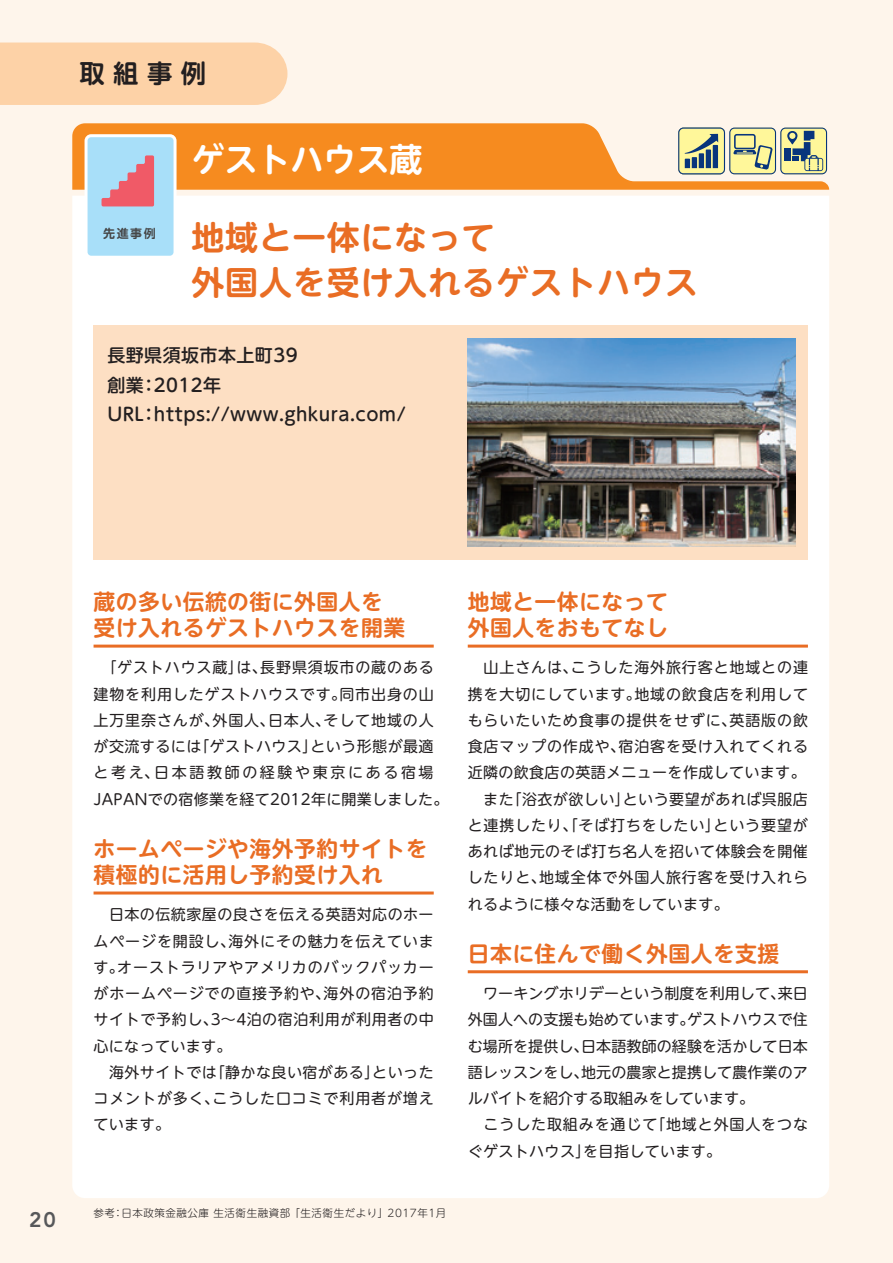
<style>
.page{position:relative;width:893px;height:1263px;background:#fef5eb}
.page>*{position:absolute;margin:0;border:0;box-sizing:border-box;transform-origin:0 0}
.t1{font:700 33px/45px "UD Shin M Go Pro De";letter-spacing:.025em;color:#e96d24}
.t2{font:700 33px "UD Shin M Go Pro De";color:#fff}
.t3{font:700 25.35px "UD Shin M Go Pro De";color:#231f20}
.t4{font:700 21.75px/26.2px "UD Shin M Go Pro De";letter-spacing:.025em;color:#e96d24}
.t5{font:800 21px "Avenir LT Std";color:#57585a}
.t6{font:500 18px/29.5px "UD Shin M Go Pro";letter-spacing:.025em;color:#231f20}
.t7{font:15px/26.2px "UD Shin M Go Pro";letter-spacing:.045em;color:#231f20}
.t8{font:15px/26.2px "UD Shin M Go Pro";letter-spacing:.01em;color:#231f20}
.t9{font:700 12px "UD Shin M Go Pro De";color:#464748}
.t10{font:300 10.5px "UD Shin M Go Pro";letter-spacing:.05em;color:#231f20}
</style>
<div class="page">
<svg style="left:72px;top:123px;width:757px;height:67px;background:#f79b3e"></svg>
<div style="left:72px;top:196px;width:757px;height:1002px;background:#fff"></div>
<div style="left:0;top:43px;width:287px;height:62px;background:#fdd2a7"></div>
<hr style="left:94px;top:645px;width:340px;height:3px;background:#e96d24">
<hr style="left:94px;top:891px;width:340px;height:3px;background:#e96d24">
<hr style="left:468px;top:645px;width:340px;height:3px;background:#e96d24">
<hr style="left:468px;top:970px;width:340px;height:3px;background:#e96d24">
<div style="left:94px;top:325px;width:714px;height:235px;background:#fddfc3"></div>
<svg style="left:76px;top:126px;width:109px;height:140px;background:#cbcdd0"></svg>
<svg style="left:676px;top:125px;width:153px;height:51px;background:#bdc39e"></svg>
<img style="left:468px;top:339px;width:327px;height:208px">
<h2 class="t3" style="left:80px;top:53px;width:128px">取組事例</h2>
<p class="t9" style="left:103px;top:223px;width:54px">先進事例</p>
<h1 class="t2" style="left:191px;top:132px;width:232px">ゲストハウス蔵</h1>
<h1 class="t1" style="left:191px;top:214px;width:508px">地域と一体になって<br>外国人を受け入れるゲストハウス</h1>
<p class="t6" style="left:107px;top:340px;width:300px">長野県須坂市本上町39<br>創業：2012年<br>URL：https://www.ghkura.com/</p>
<h3 class="t5" style="left:29px;top:1207px;width:28px">20</h3>
<h3 class="t4" style="left:94px;top:588px;width:313px">蔵の多い伝統の街に外国人を受け入れるゲストハウスを開業</h3>
<p class="t7" style="left:94px;top:654px;width:356px">　「ゲストハウス蔵」は、長野県須坂市の蔵のある建物を利用したゲストハウスです。同市出身の山上万里奈さんが、外国人、日本人、そして地域の人が交流するには「ゲストハウス」という形態が最適と考え、日本語教師の経験や東京にある宿場<br>JAPANでの宿修業を経て2012年に開業しました。</p>
<h3 class="t4" style="left:94px;top:835px;width:335px">ホームページや海外予約サイトを積極的に活用し予約受け入れ</h3>
<p class="t7" style="left:94px;top:901px;width:342px">　日本の伝統家屋の良さを伝える英語対応のホームページを開設し、海外にその魅力を伝えています。オーストラリアやアメリカのバックパッカーがホームページでの直接予約や、海外の宿泊予約サイトで予約し、3～4泊の宿泊利用が利用者の中心になっています。<br>　海外サイトでは「静かな良い宿がある」といったコメントが多く、こうした口コミで利用者が増えています。</p>
<p class="t10" style="left:94px;top:1204px;width:354px">参考：日本政策金融公庫 生活衛生融資部 「生活衛生だより」2017年1月</p>
<h3 class="t4" style="left:468px;top:588px;width:202px">地域と一体になって外国人をおもてなし</h3>
<p class="t7" style="left:468px;top:654px;width:342px">　山上さんは、こうした海外旅行客と地域との連携を大切にしています。地域の飲食店を利用してもらいたいため食事の提供をせずに、英語版の飲食店マップの作成や、宿泊客を受け入れてくれる近隣の飲食店の英語メニューを作成しています。　また「浴衣が欲しい」という要望があれば呉服店と連携したり、「そば打ちをしたい」という要望があれば地元のそば打ち名人を招いて体験会を開催したりと、地域全体で外国人旅行客を受け入れられるように様々な活動をしています。</p>
<h3 class="t4" style="left:468px;top:940px;width:313px">日本に住んで働く外国人を支援</h3>
<p class="t8" style="left:468px;top:979px;width:342px">　ワーキングホリデーという制度を利用して、来日外国人への支援も始めています。ゲストハウスで住む場所を提供し、日本語教師の経験を活かして日本語レッスンをし、地元の農家と提携して農作業のアルバイトを紹介する取組みをしています。<br>　こうした取組みを通じて「地域と外国人をつなぐゲストハウス」を目指しています。</p>
</div>
